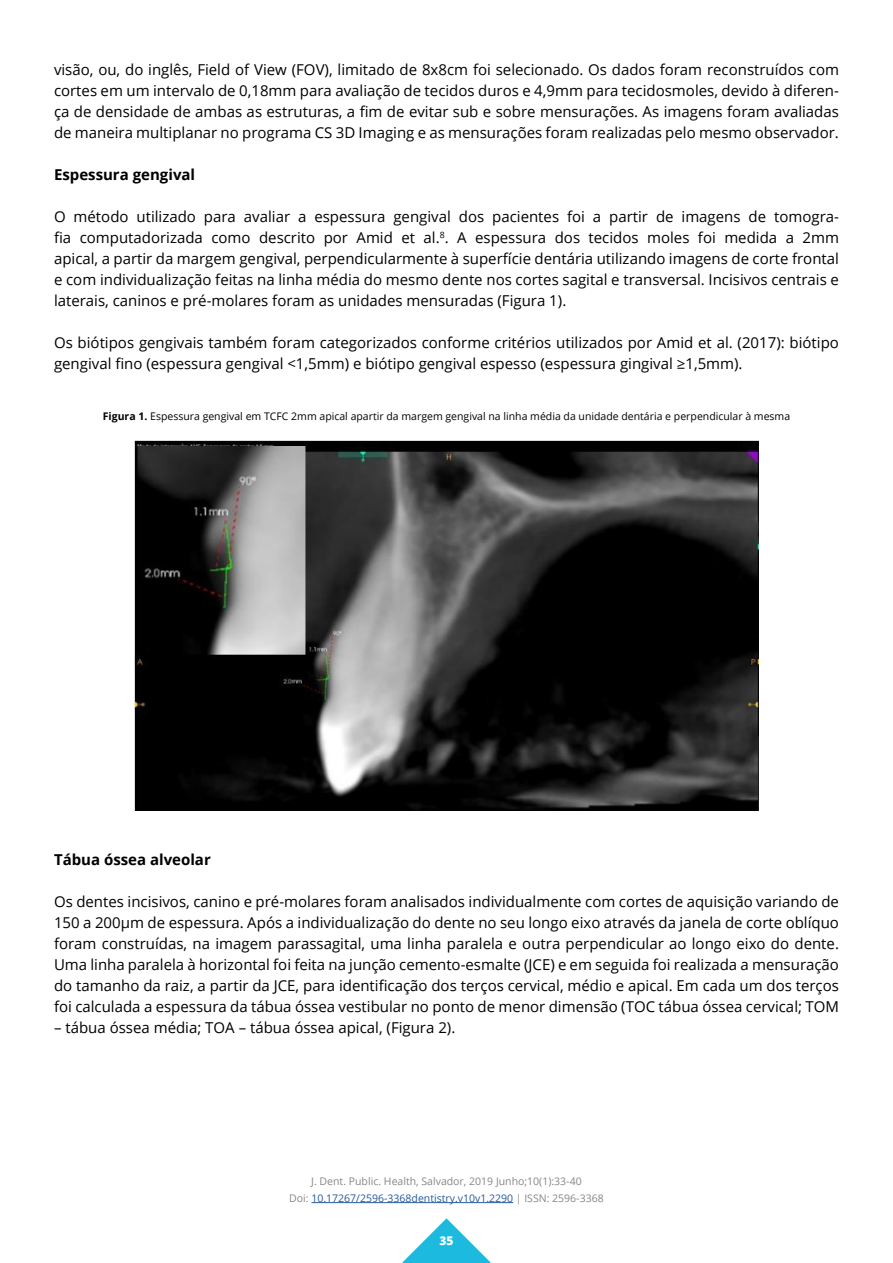
<style>
.page{position:relative;width:893px;height:1263px;background:#fff}
.page>*{position:absolute;margin:0;border:0;box-sizing:border-box;transform-origin:0 0}
.t1{font:15px/21px "Open Sans";color:#000;text-align:justify}
.t2{font:700 15px "Open Sans";color:#000}
.t3{font:800 12px "Open Sans";color:#fff}
.t4{font:10.5px "Open Sans";color:#000}
.t5{font:10.5px/16.5px "Open Sans";color:#878787;text-align:center}
.s1{font-weight:700}
.s2{color:#275b9b}
</style>
<div class="page">
<svg style="left:402px;top:1218px;width:89px;height:45px"></svg>
<hr style="left:311px;top:1202px;width:202px;height:1px;background:#275b9b">
<img style="left:134px;top:440px;width:625px;height:371px">
<p class="t1" style="left:54px;top:59px;width:786px">visão, ou, do inglês, Field of View (FOV), limitado de 8x8cm foi selecionado. Os dados foram reconstruídos com cortes em um intervalo de 0,18mm para avaliação de tecidos duros e 4,9mm para tecidosmoles, devido à diferen&shy;ça de densidade de ambas as estruturas, a fim de evitar sub e sobre mensurações. As imagens foram avaliadas de maneira multiplanar no programa CS 3D Imaging e as mensurações foram realizadas pelo mesmo observador.</p>
<p class="t2" style="left:54px;top:164px;width:143px">Espessura gengival</p>
<p class="t1" style="left:54px;top:206px;width:786px">O método utilizado para avaliar a espessura gengival dos pacientes foi a partir de imagens de tomogra&shy;fia computadorizada como descrito por Amid et al.<sup>8</sup>. A espessura dos tecidos moles foi medida a 2mm apical, a partir da margem gengival, perpendicularmente à superfície dentária utilizando imagens de corte frontal e com individualização feitas na linha média do mesmo dente nos cortes sagital e transversal. Incisivos centrais e laterais, caninos e pré-molares foram as unidades mensuradas (Figura 1).</p>
<p class="t1" style="left:54px;top:332px;width:786px">Os biótipos gengivais também foram categorizados conforme critérios utilizados por Amid et al. (2017): biótipo gengival fino (espessura gengival &lt;1,5mm) e biótipo gengival espesso (espessura gingival ≥1,5mm).</p>
<p class="t4" style="left:103px;top:409px;width:689px"><span class="s1">Figura 1.</span> Espessura gengival em TCFC 2mm apical apartir da margem gengival na linha média da unidade dentária e perpendicular à mesma</p>
<p class="t2" style="left:54px;top:848px;width:158px">Tábua óssea alveolar</p>
<p class="t1" style="left:54px;top:890px;width:786px">Os dentes incisivos, canino e pré-molares foram analisados individualmente com cortes de aquisição variando de 150 a 200μm de espessura. Após a individualização do dente no seu longo eixo através da janela de corte oblíquo foram construídas, na imagem parassagital, uma linha paralela e outra perpendicular ao longo eixo do dente.<br>Uma linha paralela à horizontal foi feita na junção cemento-esmalte (JCE) e em seguida foi realizada a mensuração do tamanho da raiz, a partir da JCE, para identificação dos terços cervical, médio e apical. Em cada um dos terços foi calculada a espessura da tábua óssea vestibular no ponto de menor dimensão (TOC tábua óssea cervical; TOM</p>
<p class="t1" style="left:54px;top:1016px;width:403px">– tábua óssea média; TOA – tábua óssea apical, (Figura 2).</p>
<p class="t5" style="left:289px;top:1173px;width:316px">J. Dent. Public. Health, Salvador, 2019 Junho;10(1):33-40<br>Doi: <span class="s2">10.17267/2596-3368dentistry.v10v1.2290</span> | ISSN: 2596-3368</p>
<p class="t3" style="left:439px;top:1232px;width:16px">35</p>
</div>
